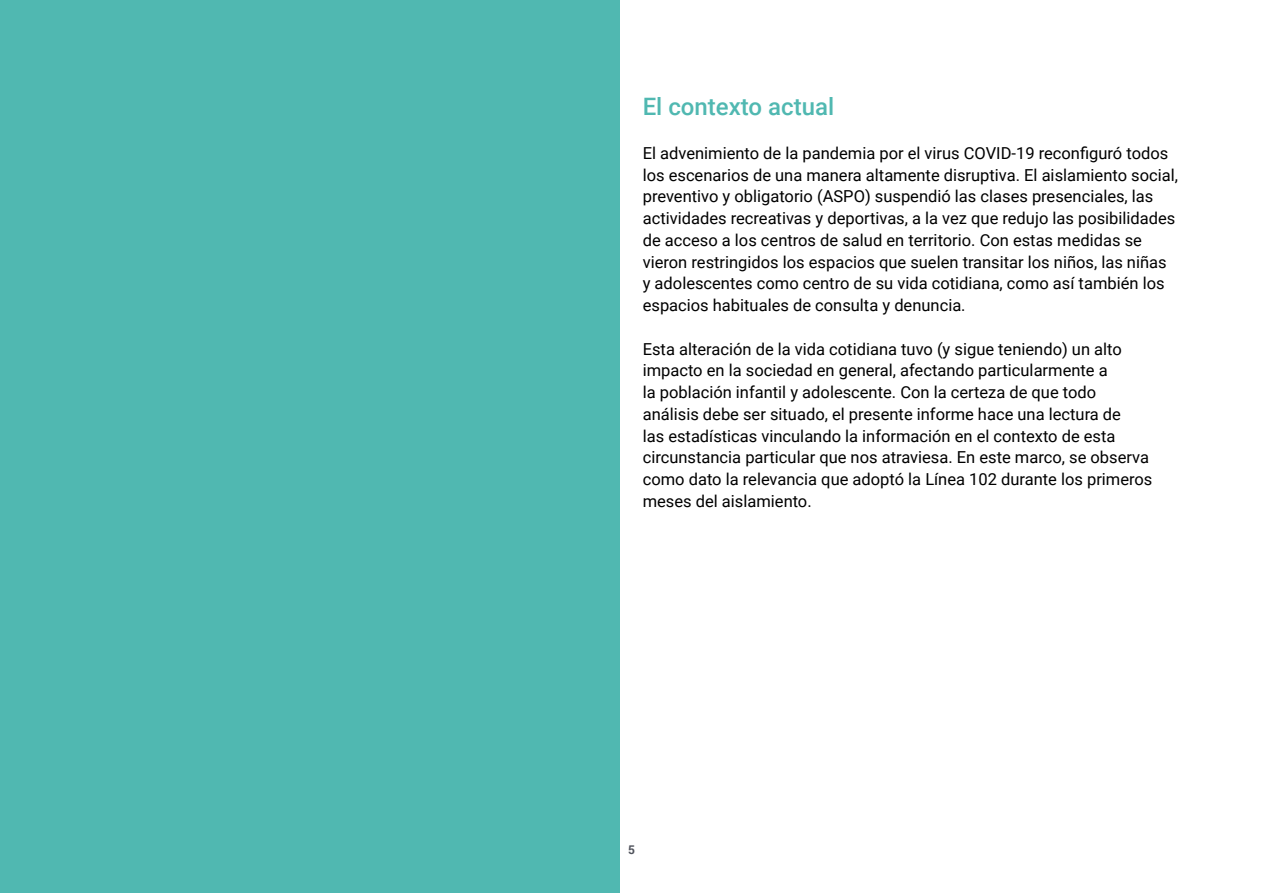
<style>
.page{position:relative;width:1263px;height:893px;background:#fff}
.page>*{position:absolute;margin:0;border:0;box-sizing:border-box;transform-origin:0 0}
.t1{font:500 24px "Roboto";color:#50b8b1}
.t2{font:16.5px/21.8px "Roboto";color:#000}
.t3{font:700 12px "Roboto";color:#50535c}
</style>
<div class="page">
<div style="left:1px;top:1px;width:619px;height:892px;background:#50b8b1"></div>
<h1 class="t1" style="left:643px;top:90px;width:193px">El contexto actual</h1>
<p class="t2" style="left:643px;top:141px;width:537px">El advenimiento de la pandemia por el virus COVID-19 reconfiguró todos los escenarios de una manera altamente disruptiva. El aislamiento social, preventivo y obligatorio (ASPO) suspendió las clases presenciales, las actividades recreativas y deportivas, a la vez que redujo las posibilidades de acceso a los centros de salud en territorio. Con estas medidas se vieron restringidos los espacios que suelen transitar los niños, las niñas y adolescentes como centro de su vida cotidiana, como así también los espacios habituales de consulta y denuncia.</p>
<p class="t2" style="left:643px;top:337px;width:511px">Esta alteración de la vida cotidiana tuvo (y sigue teniendo) un alto impacto en la sociedad en general, afectando particularmente a<br>la población infantil y adolescente. Con la certeza de que todo análisis debe ser situado, el presente informe hace una lectura de<br>las estadísticas vinculando la información en el contexto de esta circunstancia particular que nos atraviesa. En este marco, se observa como dato la relevancia que adoptó la Línea 102 durante los primeros meses del aislamiento.</p>
<p class="t3" style="left:628px;top:841px;width:8px">5</p>
</div>
